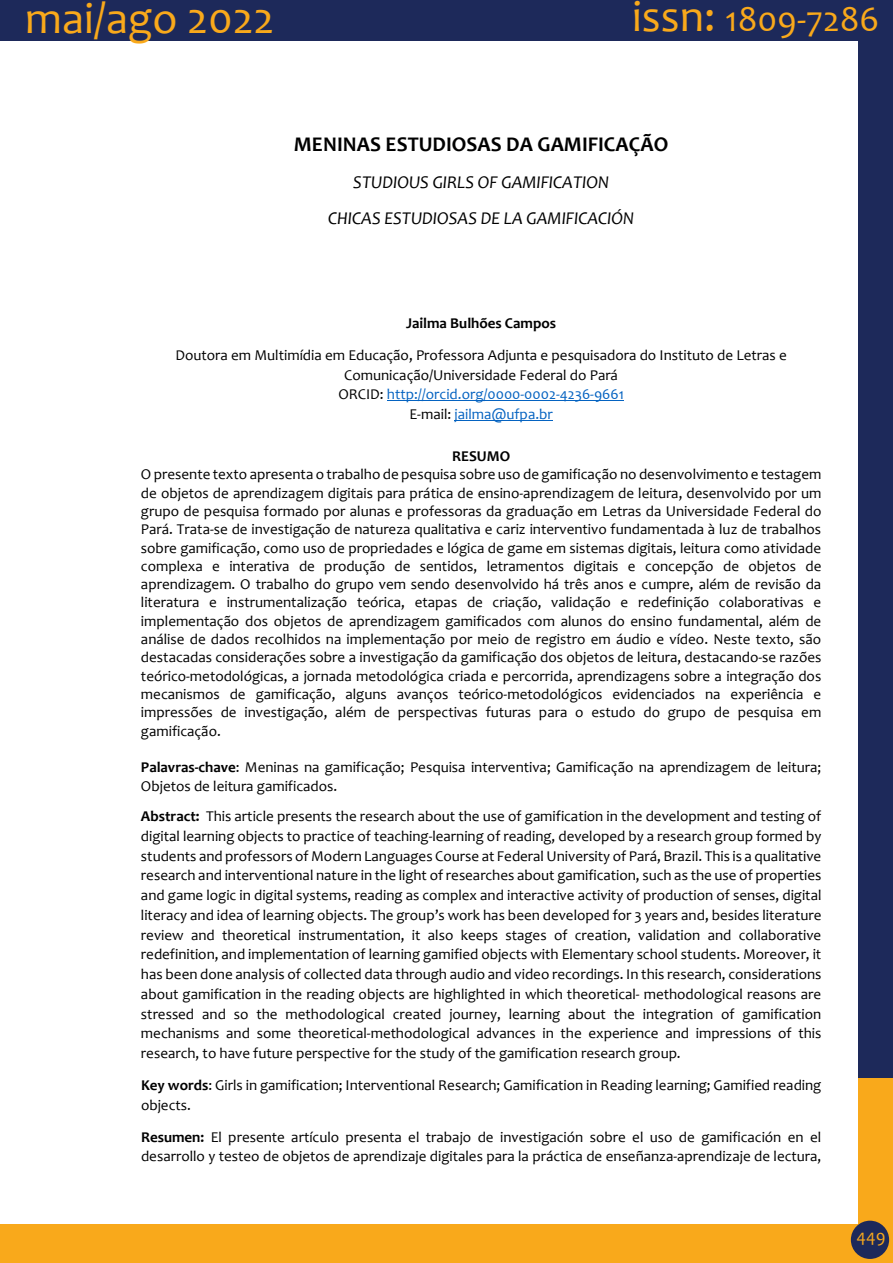
<style>
.page{position:relative;width:893px;height:1263px;background:#fff}
.page>*{position:absolute;margin:0;border:0;box-sizing:border-box;transform-origin:0 0}
.t1{font:45px "Candara";color:#f9a91b}
.t2{font:36px "Candara";color:#f9a91b}
.t3{font:700 21px "Candara";color:#000}
.t4{font:italic 18px/35.7px "Candara";color:#000;text-align:center}
.t5{font:18px "Candara";color:#f9a91b}
.t6{font:15px/19.8px "Candara";color:#000}
.t7{font:700 15px "Candara";color:#000}
.s1{font-size:45px}
.s2{color:#0563c1}
.s3{font-weight:700}
</style>
<div class="page">
<div style="left:858px;top:0;width:34px;height:1079px;background:#1d295a"></div>
<div style="left:0;top:0;width:890px;height:41px;background:#1d295a"></div>
<div style="left:858px;top:1078px;width:35px;height:185px;background:#f9a91b"></div>
<div style="left:0;top:1224px;width:860px;height:39px;background:#f9a91b"></div>
<div style="left:851px;top:1221px;width:38px;height:38px;background:#1d295a;border-radius:50%"></div>
<hr style="left:387px;top:400px;width:237px;height:1px;background:#0563c1">
<hr style="left:454px;top:420px;width:99px;height:1px;background:#0563c1">
<h1 class="t1" style="left:25px;top:-9px;width:251px">mai/ago 2022</h1>
<h2 class="t2" style="left:632px;top:-3px;width:249px"><span class="s1">issn:</span> 1809-7286</h2>
<h3 class="t3" style="left:294px;top:131px;width:376px">MENINAS ESTUDIOSAS DA GAMIFICAÇÃO</h3>
<p class="t4" style="left:328px;top:164px;width:307px">STUDIOUS GIRLS OF GAMIFICATION<br>CHICAS ESTUDIOSAS DE LA GAMIFICACIÓN</p>
<p class="t7" style="left:406px;top:314px;width:152px">Jailma Bulhões Campos</p>
<p class="t6" style="left:175px;top:345px;width:613px;text-align:center">Doutora em Multimídia em Educação, Professora Adjunta e pesquisadora do Instituto de Letras e Comunicação/Universidade Federal do Pará<br>ORCID: <span class="s2">http://orcid.org/0000-0002-4236-9661<br></span>E-mail: <span class="s2">jailma@ufpa.br</span></p>
<p class="t7" style="left:452px;top:447px;width:60px">RESUMO</p>
<p class="t6" style="left:141px;top:465px;width:682px;line-height:18.3px;text-align:justify">O presente texto apresenta o trabalho de pesquisa sobre uso de gamificação no desenvolvimento e testagem de objetos de aprendizagem digitais para prática de ensino-aprendizagem de leitura, desenvolvido por um grupo de pesquisa formado por alunas e professoras da graduação em Letras da Universidade Federal do Pará. Trata-se de investigação de natureza qualitativa e cariz interventivo fundamentada à luz de trabalhos sobre gamificação, como uso de propriedades e lógica de game em sistemas digitais, leitura como atividade complexa e interativa de produção de sentidos, letramentos digitais e concepção de objetos de aprendizagem. O trabalho do grupo vem sendo desenvolvido há três anos e cumpre, além de revisão da literatura e instrumentalização teórica, etapas de criação, validação e redefinição colaborativas e implementação dos objetos de aprendizagem gamificados com alunos do ensino fundamental, além de análise de dados recolhidos na implementação por meio de registro em áudio e vídeo. Neste texto, são destacadas considerações sobre a investigação da gamificação dos objetos de leitura, destacando-se razões teórico-metodológicas, a jornada metodológica criada e percorrida, aprendizagens sobre a integração dos mecanismos de gamificação, alguns avanços teórico-metodológicos evidenciados na experiência e impressões de investigação, além de perspectivas futuras para o estudo do grupo de pesquisa em gamificação.</p>
<p class="t6" style="left:141px;top:758px;width:682px;line-height:18.5px"><span class="s3">Palavras-chave</span>: Meninas na gamificação; Pesquisa interventiva; Gamificação na aprendizagem de leitura;<br>Objetos de leitura gamificados.</p>
<p class="t6" style="left:141px;top:806px;width:682px;text-align:justify"><span class="s3">Abstract:</span> This article presents the research about the use of gamification in the development and testing of digital learning objects to practice of teaching-learning of reading, developed by a research group formed by students and professors of Modern Languages Course at Federal University of Pará, Brazil. This is a qualitative research and interventional nature in the light of researches about gamification, such as the use of properties and game logic in digital systems, reading as complex and interactive activity of production of senses, digital literacy and idea of learning objects. The group’s work has been developed for 3 years and, besides literature review and theoretical instrumentation, it also keeps stages of creation, validation and collaborative redefinition, and implementation of learning gamified objects with Elementary school students. Moreover, it has been done analysis of collected data through audio and video recordings. In this research, considerations about gamification in the reading objects are highlighted in which theoretical- methodological reasons are stressed and so the methodological created journey, learning about the integration of gamification mechanisms and some theoretical-methodological advances in the experience and impressions of this research, to have future perspective for the study of the gamification research group.</p>
<p class="t6" style="left:141px;top:1075px;width:682px"><span class="s3">Key words</span>: Girls in gamification; Interventional Research; Gamification in Reading learning; Gamified reading objects.</p>
<p class="t6" style="left:141px;top:1127px;width:682px"><span class="s3">Resumen:</span> El presente artículo presenta el trabajo de investigación sobre el uso de gamificación en el desarrollo y testeo de objetos de aprendizaje digitales para la práctica de enseñanza-aprendizaje de lectura,</p>
<p class="t5" style="left:856px;top:1224px;width:31px">449</p>
</div>
